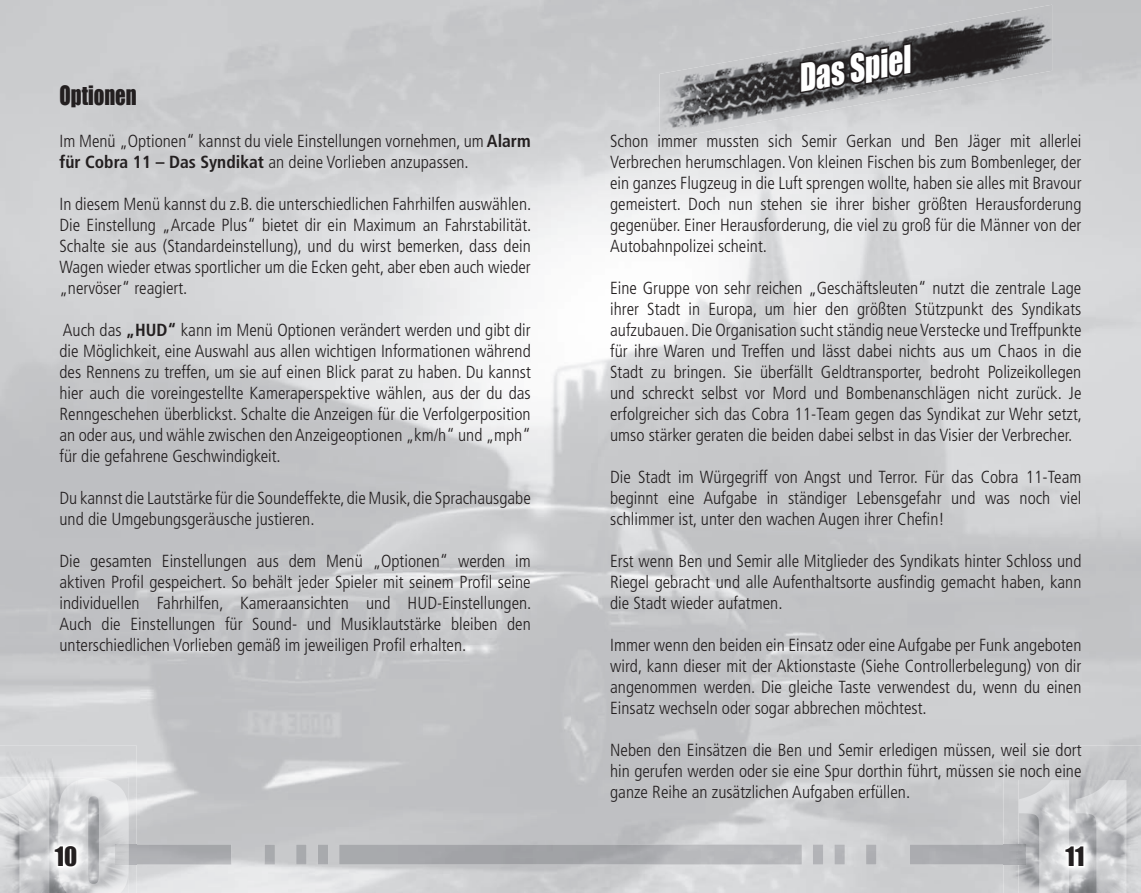
<style>
.page{position:relative;width:1141px;height:893px;background:#fff}
.page>*{position:absolute;margin:0;border:0;box-sizing:border-box;transform-origin:0 0}
.t1{font:italic 35px "Impact";color:#fff;scale:.85 1}
.t2{font:24.5px "Impact";color:#231f20;scale:.85 1}
.t3{font:24.5px "Impact";color:#231f20}
.t4{font:300 condensed 17.5px/21px "Frutiger";color:#231f20;text-align:justify}
.s1{font-weight:700}
</style>
<div class="page">
<img style="left:659px;top:5px;width:393px;height:135px">
<svg style="left:798px;top:40px;width:116px;height:56px;background:#525052"></svg>
<img style="left:137px;top:844px;width:867px;height:21px">
<img style="left:0;top:746px;width:137px;height:147px">
<img style="left:1004px;top:746px;width:137px;height:147px">
<img style="left:0;top:778px;width:129px;height:115px">
<img style="left:116px;top:844px;width:13px;height:21px">
<img style="left:1018px;top:780px;width:108px;height:113px">
<img style="left:1018px;top:844px;width:7px;height:21px">
<img style="left:45px;top:837px;width:41px;height:39px">
<svg style="left:52px;top:843px;width:27px;height:27px"></svg>
<img style="left:1056px;top:837px;width:37px;height:39px">
<svg style="left:1063px;top:843px;width:23px;height:26px"></svg>
<h2 class="t2" style="left:60px;top:76px;width:92px">OPTIONEN</h2>
<p class="t4" style="left:60px;top:131px;width:473px">Im Menü „Optionen“ kannst du viele Einstellungen vornehmen, um <span class="s1">Alarm für Cobra 11 – Das Syndikat</span> an deine Vorlieben anzupassen.</p>
<p class="t4" style="left:60px;top:194px;width:473px">In diesem Menü kannst du z.B. die unterschiedlichen Fahrhilfen auswählen.<br>Die Einstellung „Arcade Plus“ bietet dir ein Maximum an Fahrstabilität.<br>Schalte sie aus (Standardeinstellung), und du wirst bemerken, dass dein Wagen wieder etwas sportlicher um die Ecken geht, aber eben auch wieder „nervöser“ reagiert.</p>
<p class="t4" style="left:60px;top:320px;width:473px">Auch das <span class="s1">„HUD“</span> kann im Menü Optionen verändert werden und gibt dir die Möglichkeit, eine Auswahl aus allen wichtigen Informationen während des Rennens zu treffen, um sie auf einen Blick parat zu haben. Du kannst hier auch die voreingestellte Kameraperspektive wählen, aus der du das Renngeschehen überblickst. Schalte die Anzeigen für die Verfolgerposition an oder aus, und wähle zwischen den Anzeigeoptionen „km/h“ und „mph“ für die gefahrene Geschwindigkeit.</p>
<p class="t4" style="left:60px;top:488px;width:473px">Du kannst die Lautstärke für die Soundeffekte, die Musik, die Sprachausgabe und die Umgebungsgeräusche justieren.</p>
<p class="t4" style="left:60px;top:551px;width:473px">Die gesamten Einstellungen aus dem Menü „Optionen“ werden im aktiven Profil gespeichert. So behält jeder Spieler mit seinem Profil seine individuellen Fahrhilfen, Kameraansichten und HUD-Einstellungen.<br>Auch die Einstellungen für Sound- und Musiklautstärke bleiben den unterschiedlichen Vorlieben gemäß im jeweiligen Profil erhalten.</p>
<h1 class="t1" style="left:793px;top:51px;width:134px;rotate:-10deg">Das Spiel</h1>
<p class="t4" style="left:610px;top:131px;width:473px">Schon immer mussten sich Semir Gerkan und Ben Jäger mit allerlei Verbrechen herumschlagen. Von kleinen Fischen bis zum Bombenleger, der ein ganzes Flugzeug in die Luft sprengen wollte, haben sie alles mit Bravour gemeistert. Doch nun stehen sie ihrer bisher größten Herausforderung gegenüber. Einer Herausforderung, die viel zu groß für die Männer von der Autobahnpolizei scheint.</p>
<p class="t4" style="left:610px;top:278px;width:473px">Eine Gruppe von sehr reichen „Geschäftsleuten“ nutzt die zentrale Lage ihrer Stadt in Europa, um hier den größten Stützpunkt des Syndikats aufzubauen. Die Organisation sucht ständig neue Verstecke und Treffpunkte für ihre Waren und Treffen und lässt dabei nichts aus um Chaos in die Stadt zu bringen. Sie überfällt Geldtransporter, bedroht Polizeikollegen und schreckt selbst vor Mord und Bombenanschlägen nicht zurück. Je erfolgreicher sich das Cobra 11-Team gegen das Syndikat zur Wehr setzt, umso stärker geraten die beiden dabei selbst in das Visier der Verbrecher.</p>
<p class="t4" style="left:610px;top:467px;width:473px">Die Stadt im Würgegriff von Angst und Terror. Für das Cobra 11-Team beginnt eine Aufgabe in ständiger Lebensgefahr und was noch viel schlimmer ist, unter den wachen Augen ihrer Chefin!</p>
<p class="t4" style="left:610px;top:551px;width:473px">Erst wenn Ben und Semir alle Mitglieder des Syndikats hinter Schloss und Riegel gebracht und alle Aufenthaltsorte ausfindig gemacht haben, kann die Stadt wieder aufatmen.</p>
<p class="t4" style="left:610px;top:635px;width:473px">Immer wenn den beiden ein Einsatz oder eine Aufgabe per Funk angeboten wird, kann dieser mit der Aktionstaste (Siehe Controllerbelegung) von dir angenommen werden. Die gleiche Taste verwendest du, wenn du einen Einsatz wechseln oder sogar abbrechen möchtest.</p>
<p class="t4" style="left:610px;top:740px;width:473px">Neben den Einsätzen die Ben und Semir erledigen müssen, weil sie dort hin gerufen werden oder sie eine Spur dorthin führt, müssen sie noch eine ganze Reihe an zusätzlichen Aufgaben erfüllen.</p>
<h2 class="t3" style="left:55px;top:837px;width:24px">10</h2>
<h2 class="t3" style="left:1066px;top:837px;width:20px">11</h2>
</div>
